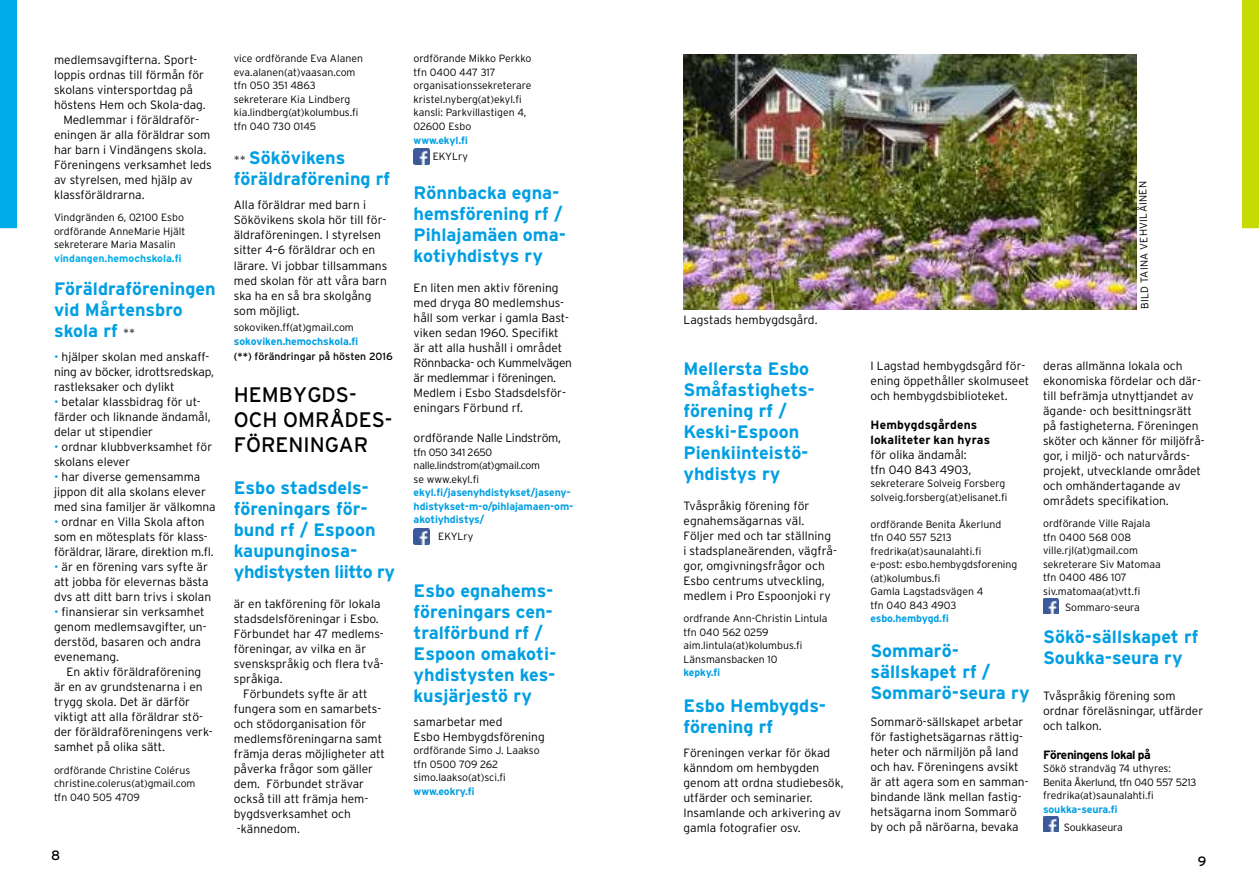
<style>
.page{position:relative;width:1259px;height:893px;background:#fff}
.page>*{position:absolute;margin:0;border:0;box-sizing:border-box;transform-origin:0 0}
.t1{font:21px/25.2px "Interstate";color:#000}
.t2{font:700 18px/21px "Interstate";color:#009fe3}
.t3{font:13.5px "Interstate";color:#000}
.t4{font:300 12px/15px "Interstate";color:#000}
.t5{font:700 12px/15px "Interstate";letter-spacing:.005em;color:#000}
.t6{font:300 12px "Interstate";letter-spacing:-.025em;color:#000}
.t7{font:700 12px "Interstate";letter-spacing:-.035em;color:#000}
.t8{font:300 10.5px/13.5px "Interstate";color:#000}
.t9{font:700 10.5px/13.5px "Interstate";letter-spacing:-.01em;color:#009fe3}
.t10{font:300 10.5px/13.5px "Interstate";letter-spacing:-.025em;color:#000}
.t11{font:10.5px "Interstate";color:#000}
.t12{font:700 10.5px "Interstate";color:#00ace9}
.s1{font-weight:300;font-size:12px;color:#000}
.s2{color:#009fe3}
</style>
<div class="page">
<div style="left:0;top:0;width:17px;height:228px;background:#00ace9"></div>
<div style="left:1242px;top:0;width:17px;height:228px;background:#c6db00"></div>
<img style="left:414px;top:529px;width:15px;height:15px">
<img style="left:414px;top:149px;width:15px;height:15px">
<img style="left:683px;top:54px;width:453px;height:255px">
<img style="left:1043px;top:598px;width:15px;height:16px">
<img style="left:1043px;top:816px;width:15px;height:16px">
<p class="t4" style="left:54px;top:52px;width:145px">medlemsavgifterna. Sport-</p>
<p class="t4" style="left:54px;top:67px;width:152px">loppis ordnas till förmån för</p>
<p class="t4" style="left:54px;top:82px;width:140px">skolans vintersportdag på</p>
<p class="t4" style="left:54px;top:97px;width:153px">höstens Hem och Skola-dag.</p>
<p class="t4" style="left:63px;top:112px;width:138px">Medlemmar i föräldraför-</p>
<p class="t4" style="left:54px;top:127px;width:158px">eningen är alla föräldrar som</p>
<p class="t4" style="left:54px;top:142px;width:154px">har barn i Vindängens skola.</p>
<p class="t4" style="left:54px;top:157px;width:159px">Föreningens verksamhet leds</p>
<p class="t4" style="left:54px;top:172px;width:140px">av styrelsen, med hjälp av</p>
<p class="t4" style="left:54px;top:187px;width:92px">klassföräldrarna.</p>
<p class="t8" style="left:54px;top:211px;width:133px">Vindgränden 6, 02100 Esbo ordförande AnneMarie Hjält sekreterare Maria Masalin</p>
<p class="t12" style="left:54px;top:252px;width:129px">vindangen.hemochskola.fi</p>
<h2 class="t2" style="left:54px;top:278px;width:163px">Föräldraföreningen vid Mårtensbro skola rf <span class="s1">**</span></h2>
<p class="t4" style="left:54px;top:349px;width:161px"><span class="s2">•</span> hjälper skolan med anskaff&shy;ning av böcker, idrottsredskap, rastleksaker och dylikt</p>
<p class="t4" style="left:54px;top:394px;width:158px"><span class="s2">•</span> betalar klassbidrag för ut&shy;färder och liknande ändamål, delar ut stipendier</p>
<p class="t4" style="left:54px;top:439px;width:160px"><span class="s2">•</span> ordnar klubbverksamhet för skolans elever</p>
<p class="t4" style="left:54px;top:469px;width:163px"><span class="s2">•</span> har diverse gemensamma jippon dit alla skolans elever med sina familjer är välkomna</p>
<p class="t4" style="left:54px;top:514px;width:161px"><span class="s2">•</span> ordnar en Villa Skola afton som en mötesplats för klass&shy;föräldrar, lärare, direktion m.fl.</p>
<p class="t4" style="left:54px;top:559px;width:159px"><span class="s2">•</span> är en förening vars syfte är att jobba för elevernas bästa dvs att ditt barn trivs i skolan</p>
<p class="t4" style="left:54px;top:604px;width:154px"><span class="s2">•</span> finansierar sin verksamhet genom medlemsavgifter, un&shy;derstöd, basaren och andra evenemang.</p>
<p class="t4" style="left:54px;top:664px;width:160px;text-indent:12px">En aktiv föräldraförening är en av grundstenarna i en trygg skola. Det är därför viktigt att alla föräldrar stö&shy;der föräldraföreningens verk&shy;samhet på olika sätt.</p>
<p class="t8" style="left:54px;top:763px;width:143px">ordförande Christine Colérus christine.colerus(at)gmail.com tfn 040 505 4709</p>
<p class="t3" style="left:51px;top:847px;width:11px">8</p>
<p class="t8" style="left:234px;top:52px;width:131px">vice ordförande Eva Alanen eva.alanen(at)vaasan.com tfn 050 351 4863 sekreterare Kia Lindberg kia.lindberg(at)kolumbus.fi tfn 040 730 0145</p>
<h2 class="t2" style="left:234px;top:148px;width:158px"><span class="s1">**</span> Sökövikens föräldraförening rf</h2>
<p class="t4" style="left:234px;top:198px;width:155px">Alla föräldrar med barn i<br>Sökövikens skola hör till för&shy;äldraföreningen. I styrelsen sitter 4–6 föräldrar och en lärare. Vi jobbar tillsammans med skolan för att våra barn ska ha en så bra skolgång som möjligt.</p>
<p class="t8" style="left:234px;top:320px;width:121px">sokoviken.ff(at)gmail.com</p>
<p class="t9" style="left:234px;top:334px;width:126px">sokoviken.hemochskola.fi</p>
<p class="t11" style="left:234px;top:350px;width:160px">(**) förändringar på hösten 2016</p>
<h1 class="t1" style="left:234px;top:382px;width:160px">HEMBYGDS-<br>OCH OMRÅDES-<br>FÖRENINGAR</h1>
<h2 class="t2" style="left:234px;top:477px;width:163px">Esbo stadsdels&shy;föreningars för&shy;bund rf / Espoon kaupunginosa&shy;yhdistysten liitto ry</h2>
<p class="t4" style="left:234px;top:596px;width:151px">är en takförening för lokala stadsdelsföreningar i Esbo.<br>Förbundet har 47 medlems&shy;föreningar, av vilka en är svenskspråkig och flera två&shy;språkiga.</p>
<p class="t4" style="left:234px;top:686px;width:153px;text-indent:9px">Förbundets syfte är att fungera som en samarbets&shy;och stödorganisation för medlemsföreningarna samt främja deras möjligheter att påverka frågor som gäller dem. Förbundet strävar också till att främja hem&shy;bygdsverksamhet och -kännedom.</p>
<p class="t8" style="left:414px;top:52px;width:119px">ordförande Mikko Perkko tfn 0400 447 317 organisationssekreterare kristel.nyberg(at)ekyl.fi kansli: Parkvillastigen 4,<br>02600 Esbo</p>
<p class="t9" style="left:414px;top:133px;width:56px">www.ekyl.fi</p>
<p class="t8" style="left:433px;top:149px;width:37px">EKYLry</p>
<h2 class="t2" style="left:414px;top:182px;width:154px">Rönnbacka egna&shy;hemsförening rf /<br>Pihlajamäen oma&shy;kotiyhdistys ry</h2>
<p class="t4" style="left:414px;top:280px;width:160px">En liten men aktiv förening med dryga 80 medlemshus&shy;håll som verkar i gamla Bast&shy;viken sedan 1960. Specifikt är att alla hushåll i området<br>Rönnbacka- och Kummelvägen är medlemmar i föreningen.<br>Medlem i Esbo Stadsdelsför&shy;eningars Förbund rf.</p>
<p class="t6" style="left:414px;top:431px;width:149px">ordförande Nalle Lindström,</p>
<p class="t10" style="left:414px;top:445px;width:128px">tfn 050 341 2650 nalle.lindstrom(at)gmail.com se www.ekyl.fi</p>
<p class="t9" style="left:414px;top:485px;width:161px">ekyl.fi/jasenyhdistykset/jaseny&shy;hdistykset-m-o/pihlajamaen-om&shy;akotiyhdistys/</p>
<p class="t8" style="left:438px;top:529px;width:37px">EKYLry</p>
<h2 class="t2" style="left:414px;top:580px;width:144px">Esbo egnahems&shy;föreningars cen&shy;tralförbund rf /<br>Espoon omakoti&shy;yhdistysten kes&shy;kusjärjestö ry</h2>
<p class="t4" style="left:414px;top:714px;width:133px">samarbetar med<br>Esbo Hembygdsförening</p>
<p class="t8" style="left:414px;top:743px;width:128px">ordförande Simo J. Laakso tfn 0500 709 262 simo.laakso(at)sci.fi</p>
<p class="t9" style="left:414px;top:784px;width:62px">www.eokry.fi</p>
<p class="t4" style="left:683px;top:313px;width:136px">Lagstads hembygdsgård.</p>
<h2 class="t2" style="left:683px;top:358px;width:133px">Mellersta Esbo<br>Småfastighets&shy;förening rf /<br>Keski-Espoon<br>Pienkiinteistö&shy;yhdistys ry</h2>
<p class="t4" style="left:683px;top:498px;width:155px">Tvåspråkig förening för egnahemsägarnas väl.<br>Följer med och tar ställning i stadsplaneärenden, vägfrå&shy;gor, omgivningsfrågor och<br>Esbo centrums utveckling, medlem i Pro Espoonjoki ry</p>
<p class="t8" style="left:683px;top:611px;width:145px">ordfrande Ann-Christin Lintula tfn 040 562 0259 aim.lintula(at)kolumbus.fi<br>Länsmansbacken 10</p>
<p class="t9" style="left:683px;top:666px;width:38px">kepky.fi</p>
<h2 class="t2" style="left:683px;top:695px;width:144px">Esbo Hembygds&shy;förening rf</h2>
<p class="t4" style="left:683px;top:745px;width:162px">Föreningen verkar för ökad känndom om hembygden genom att ordna studiebesök, utfärder och seminarier.<br>Insamlande och arkivering av gamla fotografier osv.</p>
<p class="t8" style="left:1138px;top:309px;width:129px;rotate:-91deg">BILD TAINA VEHVILÄINEN</p>
<p class="t4" style="left:870px;top:358px;width:160px">I Lagstad hembygdsgård för&shy;ening öppethåller skolmuseet och hembygdsbiblioteket.</p>
<p class="t5" style="left:870px;top:417px;width:121px">Hembygdsgårdens lokaliteter kan hyras</p>
<p class="t4" style="left:870px;top:447px;width:102px">för olika ändamål: tfn 040 843 4903,</p>
<p class="t8" style="left:870px;top:476px;width:138px">sekreterare Solveig Forsberg solveig.forsberg(at)elisanet.fi</p>
<p class="t8" style="left:870px;top:517px;width:148px">ordförande Benita Åkerlund<br>tfn 040 557 5213 fredrika(at)saunalahti.fi<br>e-post: esbo.hembygdsforening (at)kolumbus.fi<br>Gamla Lagstadsvägen 4<br>tfn 040 843 4903</p>
<p class="t9" style="left:870px;top:611px;width:80px">esbo.hembygd.fi</p>
<h2 class="t2" style="left:870px;top:640px;width:161px">Sommarö&shy;sällskapet rf /<br>Sommarö-seura ry</h2>
<p class="t4" style="left:870px;top:714px;width:159px">Sommarö-sällskapet arbetar för fastighetsägarnas rättig&shy;heter och närmiljön på land och hav. Föreningens avsikt är att agera som en samman&shy;bindande länk mellan fastig&shy;hetsägarna inom Sommarö by och på näröarna, bevaka</p>
<p class="t4" style="left:1043px;top:358px;width:163px">deras allmänna lokala och ekonomiska fördelar och där&shy;till befrämja utnyttjandet av ägande- och besittningsrätt på fastigheterna. Föreningen sköter och känner för miljöfrå&shy;gor, i miljö- och naturvårds&shy;projekt, utvecklande området och omhändertagande av områdets specifikation.</p>
<p class="t8" style="left:1043px;top:517px;width:119px">ordförande Ville Rajala tfn 0400 568 008 ville.rjl(at)gmail.com sekreterare Siv Matomaa tfn 0400 486 107 siv.matomaa(at)vtt.fi</p>
<p class="t8" style="left:1065px;top:601px;width:76px">Sommaro-seura</p>
<h2 class="t2" style="left:1043px;top:626px;width:157px">Sökö-sällskapet rf<br>Soukka-seura ry</h2>
<p class="t4" style="left:1043px;top:688px;width:162px">Tvåspråkig förening som ordnar föreläsningar, utfärder och talkon.</p>
<p class="t7" style="left:1043px;top:748px;width:109px">Föreningens lokal på</p>
<p class="t8" style="left:1043px;top:761px;width:155px">Sökö strandväg 74 uthyres:<br>Benita Åkerlund, tfn 040 557 5213 fredrika(at)saunalahti.fi</p>
<p class="t9" style="left:1043px;top:802px;width:76px">soukka-seura.fi</p>
<p class="t8" style="left:1063px;top:820px;width:60px">Soukkaseura</p>
<p class="t3" style="left:1198px;top:853px;width:10px">9</p>
</div>
